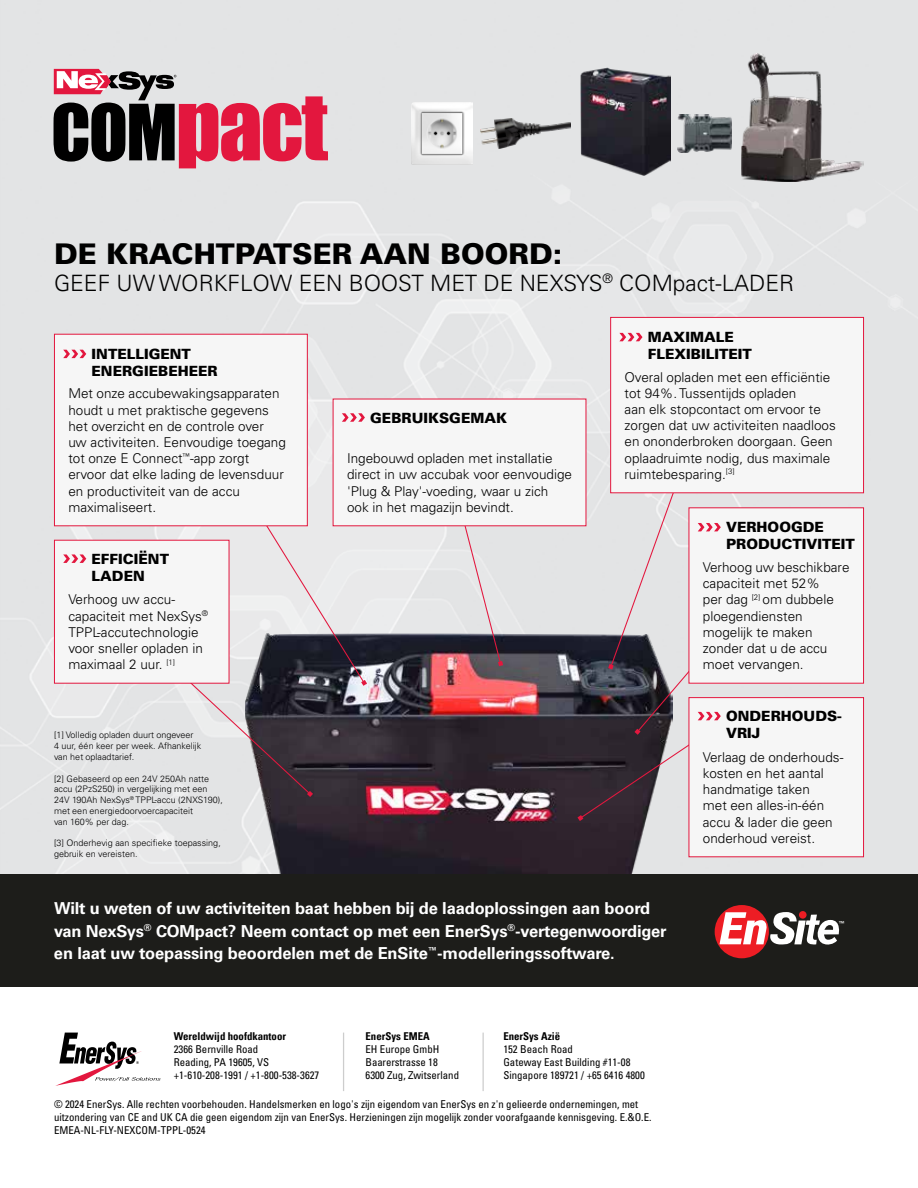
<style>
.page{position:relative;width:918px;height:1188px;background:#fff}
.page>*{position:absolute;margin:0;border:0;box-sizing:border-box;transform-origin:0 0}
.t1{font:900 28.5px "Univers LT Pro 75";color:#000}
.t2{font:300 22.5px "Univers LT Pro 45";color:#000}
.t3{font:700 16.5px/22.5px "Univers LT Pro 65";letter-spacing:-.01em;color:#fff}
.t4{font:900 14.1px/17px "Univers LT Pro 75";color:#000}
.t5{font:300 13.5px/16.2px "Univers LT Pro 45";color:#000}
.t6{font:condensed 10.8px/12.9px "Univers LT Pro";color:#000}
.t7{font:700 condensed 10.8px "Univers LT Pro";color:#000}
.t8{font:300 9px/10.8px "Univers LT Pro 45";color:#000}
.t9{font:8.85px "Myriad Pro";color:#fff}
</style>
<div class="page">
<div style="left:0;top:0;width:918px;height:875px;background:#e3e4e5"></div>
<img style="left:246px;top:634px;width:426px;height:241px">
<hr style="left:343px;top:1033px;width:1px;height:58px;background:#000">
<hr style="left:482px;top:1033px;width:2px;height:58px;background:#000">
<svg style="left:55px;top:1033px;width:106px;height:53px"></svg>
<div style="left:0;top:875px;width:918px;height:112px;background:#1d1d1a"></div>
<div style="left:715px;top:905px;width:54px;height:53px;background:#ed1d24;border-radius:50%"></div>
<svg style="left:720px;top:912px;width:119px;height:33px"></svg>
<div style="left:799px;top:911px;width:8px;height:8px;background:#ed1d24;border-radius:50%"></div>
<img style="left:678px;top:115px;width:54px;height:37px">
<img style="left:741px;top:54px;width:123px;height:127px">
<img style="left:480px;top:118px;width:90px;height:31px">
<img style="left:412px;top:103px;width:61px;height:61px">
<img style="left:581px;top:68px;width:89px;height:108px">
<div style="left:689px;top:698px;width:175px;height:159px;background:#f6f6f6"></div>
<div style="left:689px;top:697px;width:175px;height:160px;border:1px solid #e3173e"></div>
<div style="left:54px;top:540px;width:175px;height:143px;background:#f6f6f6"></div>
<div style="left:54px;top:540px;width:176px;height:144px;border:1px solid #e3173e"></div>
<svg style="left:63px;top:554px;width:23px;height:9px"></svg>
<svg style="left:458px;top:526px;width:45px;height:140px;background:#c1b9bd"></svg>
<svg style="left:175px;top:489px;width:192px;height:308px"></svg>
<div style="left:54px;top:334px;width:253px;height:192px;background:#f6f6f6"></div>
<div style="left:54px;top:334px;width:254px;height:192px;border:1px solid #e3173e"></div>
<svg style="left:63px;top:350px;width:23px;height:8px"></svg>
<div style="left:333px;top:399px;width:253px;height:127px;background:#f6f6f6"></div>
<svg style="left:342px;top:413px;width:23px;height:9px"></svg>
<div style="left:611px;top:317px;width:253px;height:176px;background:#f6f6f6"></div>
<div style="left:610px;top:317px;width:254px;height:176px;border:1px solid #e3173e"></div>
<svg style="left:619px;top:333px;width:24px;height:8px"></svg>
<div style="left:689px;top:508px;width:175px;height:175px;background:#f6f6f6"></div>
<div style="left:689px;top:507px;width:175px;height:177px;border:1px solid #e3173e"></div>
<svg style="left:577px;top:477px;width:156px;height:344px"></svg>
<svg style="left:54px;top:69px;width:274px;height:99px;background:#b07883"></svg>
<h1 class="t1" style="left:54px;top:236px;width:510px">DE KRACHTPATSER AAN BOORD:</h1>
<h2 class="t2" style="left:54px;top:269px;width:742px">GEEF UW WORKFLOW EEN BOOST MET DE NEXSYS<sup>®</sup> COMpact-LADER</h2>
<p class="t4" style="left:92px;top:345px;width:128px">INTELLIGENT<br>ENERGIEBEHEER</p>
<p class="t5" style="left:68px;top:386px;width:219px">Met onze accubewakingsapparaten houdt u met praktische gegevens het overzicht en de controle over<br>uw activiteiten. Eenvoudige toegang tot onze E Connect<sup>™</sup>-app zorgt ervoor dat elke lading de levensduur en productiviteit van de accu maximaliseert.</p>
<p class="t4" style="left:92px;top:550px;width:79px">EFFICIËNT<br>LADEN</p>
<p class="t5" style="left:68px;top:592px;width:141px">Verhoog uw accu&shy;capaciteit met NexSys<sup>®<br></sup>TPPL-accutechnologie voor sneller opladen in maximaal 2 uur. <sup>[1]</sup></p>
<p class="t8" style="left:54px;top:730px;width:149px">[1] Volledig opladen duurt ongeveer<br>4 uur, één keer per week. Afhankelijk van het oplaadtarief.</p>
<p class="t8" style="left:54px;top:773px;width:170px">[2] Gebaseerd op een 24V 250Ah natte accu (2PzS250) in vergelijking met een 24V 190Ah NexSys<sup>®</sup> TPPL-accu (2NXS190), met een energiedoorvoercapaciteit<br>van 160% per dag.</p>
<p class="t8" style="left:54px;top:838px;width:168px">[3] Onderhevig aan specifieke toepassing, gebruik en vereisten.</p>
<p class="t4" style="left:370px;top:409px;width:139px">GEBRUIKSGEMAK</p>
<p class="t5" style="left:347px;top:450px;width:226px">Ingebouwd opladen met installatie direct in uw accubak voor eenvoudige 'Plug &amp; Play'-voeding, waar u zich ook in het magazijn bevindt.</p>
<p class="t4" style="left:648px;top:329px;width:106px">MAXIMALE<br>FLEXIBILITEIT</p>
<p class="t5" style="left:625px;top:369px;width:213px">Overal opladen met een efficiëntie tot 94%. Tussentijds opladen<br>aan elk stopcontact om ervoor te zorgen dat uw activiteiten naadloos en ononderbroken doorgaan. Geen oplaadruimte nodig, dus maximale ruimtebesparing.<sup>[3]</sup></p>
<p class="t4" style="left:726px;top:519px;width:130px">VERHOOGDE<br>PRODUCTIVITEIT</p>
<p class="t5" style="left:703px;top:559px;width:148px">Verhoog uw beschikbare capaciteit met 52%<br>per dag <sup>[2]</sup> om dubbele ploegendiensten mogelijk te maken zonder dat u de accu moet vervangen.</p>
<p class="t4" style="left:726px;top:708px;width:117px">ONDERHOUDS-<br>VRIJ</p>
<p class="t5" style="left:703px;top:749px;width:142px">Verlaag de onderhouds&shy;kosten en het aantal handmatige taken<br>met een alles-in-één accu &amp; lader die geen onderhoud vereist.</p>
<p class="t3" style="left:54px;top:897px;width:614px">Wilt u weten of uw activiteiten baat hebben bij de laadoplossingen aan boord van NexSys<sup>®</sup> COMpact? Neem contact op met een EnerSys<sup>®</sup>-vertegenwoordiger en laat uw toepassing beoordelen met de EnSite<sup>™</sup>-modelleringssoftware.</p>
<p class="t7" style="left:174px;top:1030px;width:114px">Wereldwijd hoofdkantoor</p>
<p class="t6" style="left:174px;top:1043px;width:147px">2366 Bernville Road<br>Reading, PA 19605, VS +1-610-208-1991 / +1-800-538-3627</p>
<p class="t7" style="left:366px;top:1030px;width:66px">EnerSys EMEA</p>
<p class="t6" style="left:366px;top:1043px;width:95px">EH Europe GmbH<br>Baarerstrasse 18<br>6300 Zug, Zwitserland</p>
<p class="t7" style="left:503px;top:1030px;width:58px">EnerSys Azië</p>
<p class="t6" style="left:503px;top:1043px;width:143px">152 Beach Road<br>Gateway East Building #11-08<br>Singapore 189721 / +65 6416 4800</p>
<p class="t6" style="left:54px;top:1098px;width:599px">© 2024 EnerSys. Alle rechten voorbehouden. Handelsmerken en logo's zijn eigendom van EnerSys en z'n gelieerde ondernemingen, met uitzondering van CE and UK CA die geen eigendom zijn van EnerSys. Herzieningen zijn mogelijk zonder voorafgaande kennisgeving. E.&amp;O.E.<br>EMEA-NL-FLY-NEXCOM-TPPL-0524</p>
<p class="t9" style="left:839px;top:918px;width:7px">™</p>
</div>
